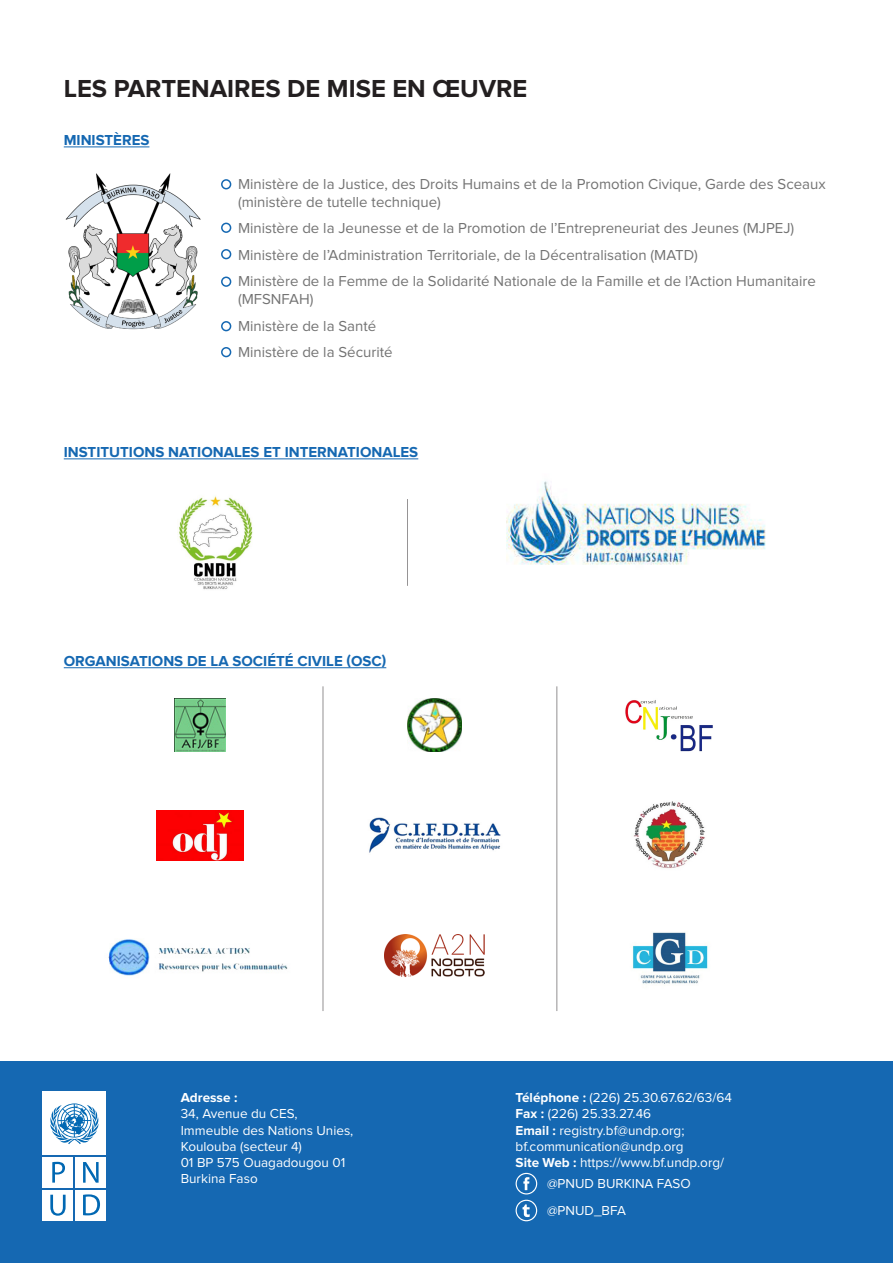
<style>
.page{position:relative;width:893px;height:1263px;background:#fff}
.page>*{position:absolute;margin:0;border:0;box-sizing:border-box;transform-origin:0 0}
.t1{font:700 25.5px "Proxima Nova";color:#231f20}
.Body{font:15px/18px "Proxima Nova";color:#737373}
.Body-2{font:700 15px "Proxima Nova";color:#1568b2}
.t2{font:13.5px/16.2px "Proxima Nova";color:#fff}
.t3{font:700 13.5px "Proxima Nova";color:#fff}
.s1{font-weight:700}
</style>
<div class="page">
<img style="left:177px;top:496px;width:76px;height:94px">
<img style="left:65px;top:173px;width:136px;height:157px">
<div style="left:0;top:1061px;width:893px;height:202px;background:#1568b2"></div>
<div style="left:43px;top:1157px;width:30px;height:31px;background:#fff"></div>
<svg style="left:52px;top:1162px;width:13px;height:20px"></svg>
<div style="left:75px;top:1157px;width:31px;height:31px;background:#fff"></div>
<svg style="left:83px;top:1162px;width:16px;height:21px"></svg>
<div style="left:43px;top:1189px;width:30px;height:31px;background:#fff"></div>
<svg style="left:50px;top:1195px;width:16px;height:21px"></svg>
<div style="left:75px;top:1189px;width:31px;height:31px;background:#fff"></div>
<svg style="left:83px;top:1194px;width:17px;height:21px"></svg>
<div style="left:43px;top:1091px;width:63px;height:64px;background:#fff"></div>
<svg style="left:50px;top:1103px;width:49px;height:41px"></svg>
<svg style="left:516px;top:1173px;width:21px;height:21px"></svg>
<svg style="left:516px;top:1200px;width:21px;height:21px"></svg>
<div style="left:221px;top:321px;width:10px;height:10px;border:2px solid #1568b2;border-radius:50%"></div>
<div style="left:221px;top:347px;width:10px;height:10px;border:2px solid #1568b2;border-radius:50%"></div>
<img style="left:632px;top:932px;width:76px;height:52px">
<img style="left:384px;top:934px;width:101px;height:43px">
<img style="left:157px;top:811px;width:86px;height:49px">
<div style="left:221px;top:179px;width:10px;height:10px;border:2px solid #1568b2;border-radius:50%"></div>
<div style="left:221px;top:223px;width:10px;height:10px;border:2px solid #1568b2;border-radius:50%"></div>
<div style="left:221px;top:249px;width:10px;height:10px;border:2px solid #1568b2;border-radius:50%"></div>
<div style="left:221px;top:277px;width:10px;height:10px;border:2px solid #1568b2;border-radius:50%"></div>
<img style="left:174px;top:699px;width:52px;height:53px">
<img style="left:408px;top:699px;width:54px;height:53px">
<img style="left:633px;top:801px;width:72px;height:68px">
<img style="left:369px;top:817px;width:132px;height:36px">
<img style="left:625px;top:700px;width:88px;height:52px">
<img style="left:108px;top:939px;width:180px;height:37px">
<hr style="left:64px;top:147px;width:85px;height:1px;background:#1568b2">
<hr style="left:64px;top:458px;width:354px;height:1px;background:#1568b2">
<hr style="left:64px;top:667px;width:322px;height:1px;background:#1568b2">
<img style="left:506px;top:481px;width:260px;height:84px">
<hr style="left:407px;top:499px;width:1px;height:87px;background:#231f20">
<hr style="left:323px;top:686px;width:1px;height:325px;background:#231f20">
<hr style="left:557px;top:686px;width:1px;height:325px;background:#231f20">
<h1 class="t1" style="left:64px;top:73px;width:465px">LES PARTENAIRES DE MISE EN ŒUVRE</h1>
<p class="Body-2" style="left:64px;top:131px;width:87px">MINISTÈRES</p>
<p class="Body" style="left:238px;top:176px;width:589px">Ministère de la Justice, des Droits Humains et de la Promotion Civique, Garde des Sceaux (ministère de tutelle technique)</p>
<p class="Body" style="left:238px;top:220px;width:558px">Ministère de la Jeunesse et de la Promotion de l’Entrepreneuriat des Jeunes (MJPEJ)</p>
<p class="Body" style="left:238px;top:247px;width:461px">Ministère de l’Administration Territoriale, de la Décentralisation (MATD)</p>
<p class="Body" style="left:238px;top:273px;width:579px">Ministère de la Femme de la Solidarité Nationale de la Famille et de l’Action Humanitaire (MFSNFAH)</p>
<p class="Body" style="left:238px;top:318px;width:140px">Ministère de la Santé</p>
<p class="Body" style="left:238px;top:344px;width:156px">Ministère de la Sécurité</p>
<p class="Body-2" style="left:64px;top:443px;width:356px">INSTITUTIONS NATIONALES ET INTERNATIONALES</p>
<p class="Body-2" style="left:64px;top:652px;width:324px">ORGANISATIONS DE LA SOCIÉTÉ CIVILE (OSC)</p>
<p class="t3" style="left:181px;top:1090px;width:58px">Adresse :</p>
<p class="t2" style="left:181px;top:1106px;width:118px">34, Avenue du CES,</p>
<p class="t2" style="left:181px;top:1122px;width:174px">Immeuble des Nations Unies,</p>
<p class="t2" style="left:181px;top:1139px;width:123px">Koulouba (secteur 4)</p>
<p class="t2" style="left:181px;top:1155px;width:166px">01 BP 575 Ouagadougou 01</p>
<p class="t2" style="left:181px;top:1171px;width:79px">Burkina Faso</p>
<p class="t2" style="left:516px;top:1090px;width:218px"><span class="s1">Téléphone :</span> (226) 25.30.67.62/63/64</p>
<p class="t2" style="left:516px;top:1106px;width:137px"><span class="s1">Fax :</span> (226) 25.33.27.46</p>
<p class="t2" style="left:516px;top:1122px;width:170px"><span class="s1">Email :</span> registry.bf@undp.org; bf.communication@undp.org</p>
<p class="t2" style="left:516px;top:1155px;width:210px"><span class="s1">Site Web :</span> https://www.bf.undp.org/</p>
<p class="t2" style="left:547px;top:1175px;width:145px">@PNUD BURKINA FASO</p>
<p class="t2" style="left:547px;top:1202px;width:80px">@PNUD_BFA</p>
</div>
